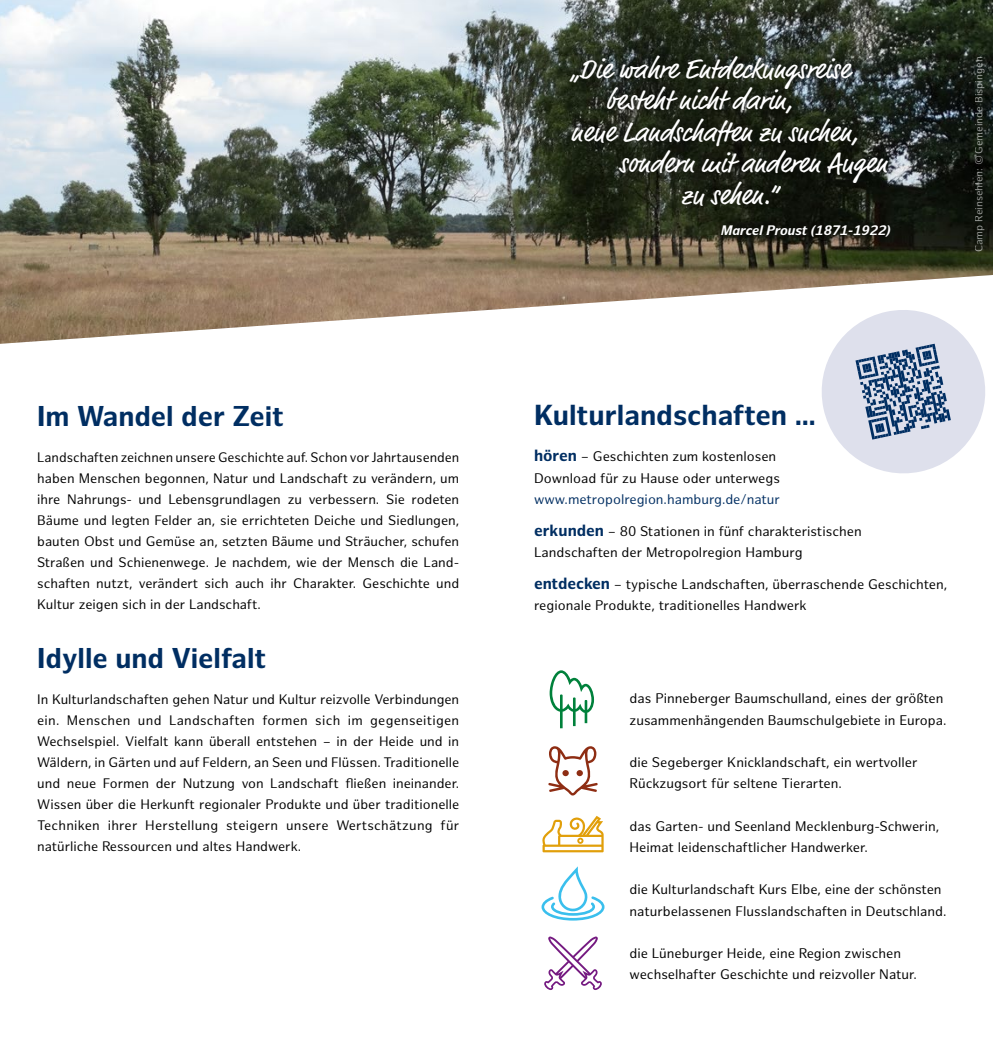
<style>
.page{position:relative;width:993px;height:1042px;background:#fff}
.page>*{position:absolute;margin:0;border:0;box-sizing:border-box;transform-origin:0 0}
.t1{font:700 28.35px "Hamburg Sans";color:#002e62}
.t2{font:28px "Market OT";color:#fff}
.t3{font:700 28px "Hamburg Sans";color:#002e62}
.t4{font:13.65px/21.2px "Hamburg Sans";color:#000}
.t5{font:13.65px "Hamburg Sans";color:#002e62}
.t6{font:13.47px/21px "Hamburg Sans";color:#000;text-align:justify}
.t7{font:italic 700 13.47px "Hamburg Sans";color:#fff}
.t8{font:10.5px "Hamburg Sans";color:#fff}
.s1{font-weight:700;font-size:15.92px;color:#002e62}
</style>
<div class="page">
<svg style="left:548px;top:746px;width:49px;height:49px"></svg>
<svg style="left:542px;top:816px;width:61px;height:36px"></svg>
<svg style="left:541px;top:866px;width:63px;height:54px"></svg>
<svg style="left:544px;top:936px;width:57px;height:54px"></svg>
<img style="left:0;top:0;width:992px;height:344px">
<div style="left:559px;top:44px;width:342px;height:203px;background:#000;opacity:.75"></div>
<svg style="left:813px;top:302px;width:179px;height:172px"></svg>
<svg style="left:549px;top:670px;width:45px;height:58px"></svg>
<h2 class="t3" style="left:37px;top:400px;width:248px">Im Wandel der Zeit</h2>
<p class="t6" style="left:37px;top:447px;width:423px">Landschaften zeichnen unsere Geschichte auf. Schon vor Jahrtausenden haben Menschen begonnen, Natur und Landschaft zu verändern, um ihre Nahrungs- und Lebensgrundlagen zu verbessern. Sie rodeten Bäume und legten Felder an, sie errichteten Deiche und Siedlungen, bauten Obst und Gemüse an, setzten Bäume und Sträucher, schufen Straßen und Schienenwege. Je nachdem, wie der Mensch die Land&shy;schaften nutzt, verändert sich auch ihr Charakter. Geschichte und Kultur zeigen sich in der Landschaft.</p>
<h2 class="t3" style="left:37px;top:641px;width:231px">Idylle und Vielfalt</h2>
<p class="t6" style="left:37px;top:689px;width:423px">In Kulturlandschaften gehen Natur und Kultur reizvolle Verbindungen ein. Menschen und Landschaften formen sich im gegenseitigen Wechselspiel. Vielfalt kann überall entstehen – in der Heide und in Wäldern, in Gärten und auf Feldern, an Seen und Flüssen. Traditionelle und neue Formen der Nutzung von Landschaft fließen ineinander.<br>Wissen über die Herkunft regionaler Produkte und über traditionelle Techniken ihrer Herstellung steigern unsere Wertschätzung für natürliche Ressourcen und altes Handwerk.</p>
<h2 class="t2" style="left:570px;top:52px;width:280px">„Die wahre Entdeckungsreise</h2>
<h2 class="t2" style="left:605px;top:84px;width:189px">besteht nicht darin,</h2>
<h2 class="t2" style="left:570px;top:115px;width:289px">neue Landschaften zu suchen,</h2>
<h2 class="t2" style="left:619px;top:147px;width:269px">sondern mit anderen Augen</h2>
<h2 class="t2" style="left:681px;top:178px;width:98px">zu sehen.“</h2>
<p class="t7" style="left:721px;top:222px;width:171px">Marcel Proust (1871-1922)</p>
<p class="t8" style="left:972px;top:252px;width:197px;rotate:-90deg">Camp Reinsehlen: ©Gemeinde Bispingen</p>
<h1 class="t1" style="left:534px;top:399px;width:283px">Kulturlandschaften …</h1>
<p class="t4" style="left:534px;top:446px;width:247px"><span class="s1">hören</span> – Geschichten zum kostenlosen<br>Download für zu Hause oder unterwegs</p>
<p class="t5" style="left:534px;top:491px;width:247px">www.metropolregion.hamburg.de/natur</p>
<p class="t4" style="left:534px;top:521px;width:329px"><span class="s1">erkunden</span> – 80 Stationen in fünf charakteristischen<br>Landschaften der Metropolregion Hamburg</p>
<p class="t4" style="left:534px;top:574px;width:414px"><span class="s1">entdecken</span> – typische Landschaften, überraschende Geschichten, regionale Produkte, traditionelles Handwerk</p>
<p class="t4" style="left:629px;top:688px;width:318px">das Pinneberger Baumschulland, eines der größten zusammenhängenden Baumschulgebiete in Europa.</p>
<p class="t4" style="left:629px;top:752px;width:289px">die Segeberger Knicklandschaft, ein wertvoller<br>Rückzugsort für seltene Tierarten.</p>
<p class="t4" style="left:629px;top:816px;width:311px">das Garten- und Seenland Mecklenburg-Schwerin,<br>Heimat leidenschaftlicher Handwerker.</p>
<p class="t4" style="left:629px;top:879px;width:318px">die Kulturlandschaft Kurs Elbe, eine der schönsten naturbelassenen Flusslandschaften in Deutschland.</p>
<p class="t4" style="left:629px;top:943px;width:288px">die Lüneburger Heide, eine Region zwischen wechselhafter Geschichte und reizvoller Natur.</p>
</div>
